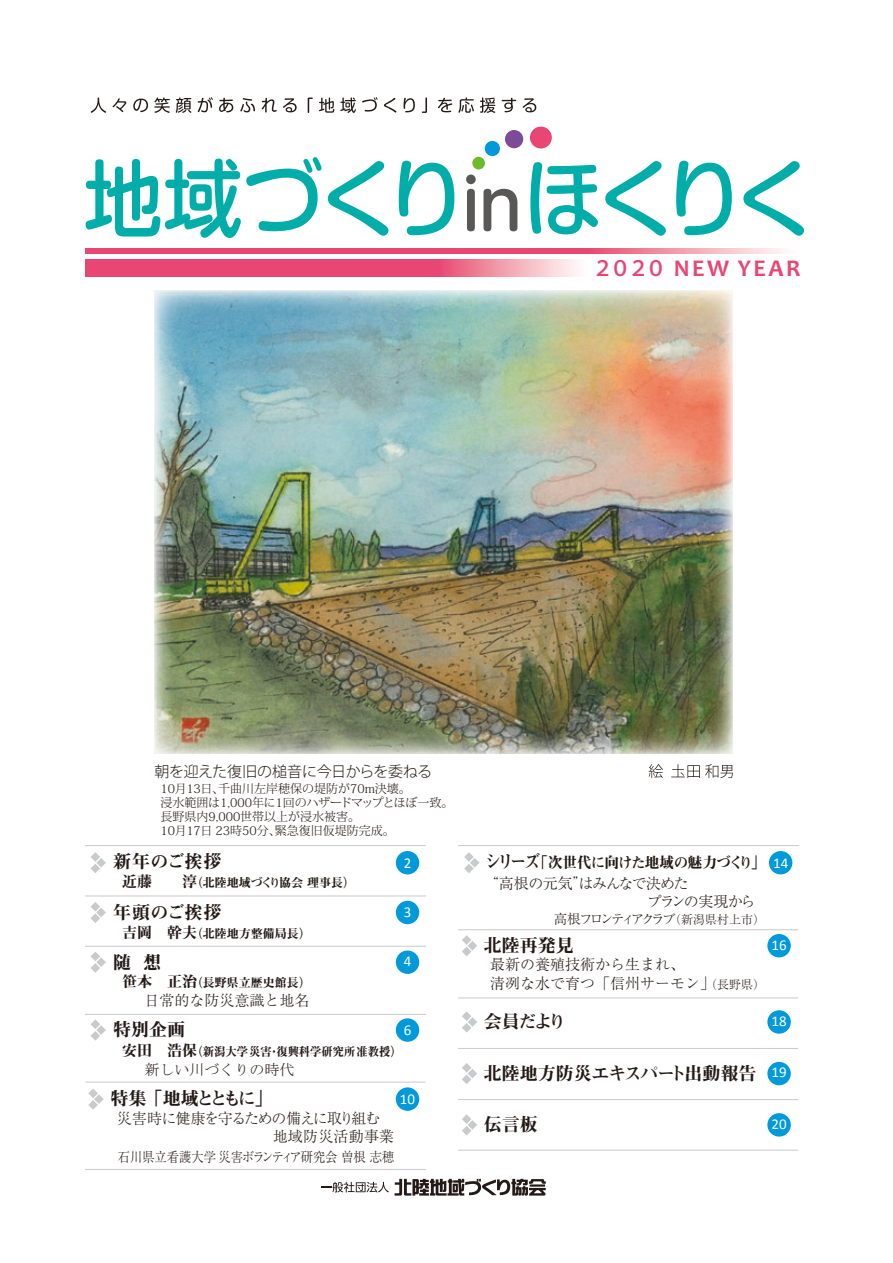
<style>
.page{position:relative;width:893px;height:1263px;background:#fff}
.page>*{position:absolute;margin:0;border:0;box-sizing:border-box;transform-origin:0 0}
.t1{font:700 24px "Candara";letter-spacing:.1em;color:#e84673}
.t2{font:18px "Midashi Min Pro MA31";color:#231916}
.t3{font:18px "Midashi Min Pro MA31";letter-spacing:-.155em;color:#231916}
.t4{font:300 15px/18.8px "Ryumin Pro";color:#231916}
.t5{font:300 15px/18px "Ryumin Pro";letter-spacing:-.05em;color:#231916}
.t6{font:300 15px/18px "Ryumin Pro";letter-spacing:-.07em;color:#231916}
.t7{font:15px "Midashi Min Pro MA31";letter-spacing:-.04em;color:#231916}
.t8{font:300 15px "Koz Go Pro";letter-spacing:-.02em;color:#231916}
.t9{font:15px "Calibri";color:#fff}
.t10{font:15px "MS Mincho";color:#231916}
.t11{font:300 13.5px "Ryumin Pro";letter-spacing:-.005em;color:#231916;scale:.91 1}
.t12{font:300 13.5px "Ryumin Pro";letter-spacing:-.205em;color:#231916}
.t13{font:300 12px/14.2px "Koz Min Pro";color:#231916}
.t14{font:12px "Midashi Min Pro MA31";color:#231916}
.s1{font-family:"Koz Go Pr 6 N";font-weight:500;font-size:21px}
.s2{font-size:15px}
.s3{font-size:18px}
.s4{font-size:12px}
.s5{font-family:"Calibri";font-size:15px;color:#fff}
</style>
<div class="page">
<svg style="left:91px;top:98px;width:15px;height:15px"></svg>
<svg style="left:113px;top:98px;width:13px;height:14px"></svg>
<svg style="left:133px;top:99px;width:15px;height:13px"></svg>
<svg style="left:154px;top:97px;width:16px;height:16px"></svg>
<svg style="left:176px;top:97px;width:15px;height:16px"></svg>
<svg style="left:198px;top:97px;width:15px;height:15px"></svg>
<svg style="left:219px;top:98px;width:14px;height:14px"></svg>
<svg style="left:240px;top:98px;width:15px;height:14px"></svg>
<svg style="left:262px;top:98px;width:15px;height:15px"></svg>
<svg style="left:283px;top:98px;width:14px;height:14px"></svg>
<svg style="left:308px;top:98px;width:5px;height:15px"></svg>
<svg style="left:319px;top:98px;width:15px;height:15px"></svg>
<svg style="left:340px;top:97px;width:16px;height:16px"></svg>
<svg style="left:362px;top:97px;width:16px;height:15px"></svg>
<svg style="left:384px;top:98px;width:12px;height:15px"></svg>
<svg style="left:404px;top:98px;width:11px;height:14px"></svg>
<svg style="left:422px;top:97px;width:5px;height:16px"></svg>
<svg style="left:438px;top:98px;width:14px;height:14px"></svg>
<svg style="left:458px;top:98px;width:16px;height:15px"></svg>
<svg style="left:480px;top:97px;width:15px;height:16px"></svg>
<svg style="left:502px;top:98px;width:14px;height:14px"></svg>
<svg style="left:523px;top:98px;width:13px;height:14px"></svg>
<svg style="left:85px;top:248px;width:699px;height:5px;background:#ea6084"></svg>
<svg style="left:85px;top:260px;width:492px;height:16px;background:#eb6084"></svg>
<svg style="left:86px;top:157px;width:235px;height:81px"></svg>
<svg style="left:328px;top:161px;width:60px;height:75px"></svg>
<svg style="left:399px;top:161px;width:55px;height:74px"></svg>
<svg style="left:466px;top:174px;width:10px;height:57px"></svg>
<svg style="left:483px;top:189px;width:34px;height:42px"></svg>
<svg style="left:530px;top:162px;width:68px;height:72px"></svg>
<svg style="left:605px;top:161px;width:61px;height:75px"></svg>
<svg style="left:676px;top:161px;width:56px;height:74px"></svg>
<svg style="left:743px;top:161px;width:61px;height:75px"></svg>
<div style="left:472px;top:157px;width:13px;height:12px;background:#6fba2c;border-radius:50%"></div>
<div style="left:485px;top:141px;width:15px;height:15px;background:#0099d9;border-radius:50%"></div>
<div style="left:505px;top:130px;width:18px;height:18px;background:#7d4999;border-radius:50%"></div>
<div style="left:530px;top:127px;width:22px;height:21px;background:#e84673;border-radius:50%"></div>
<svg style="left:91px;top:952px;width:15px;height:21px"></svg>
<div style="left:396px;top:1018px;width:23px;height:24px;background:#0099d9;border-radius:50%"></div>
<svg style="left:91px;top:852px;width:15px;height:21px"></svg>
<svg style="left:91px;top:902px;width:15px;height:21px"></svg>
<hr style="left:85px;top:1014px;width:340px;height:1px;background:#c9cacb">
<hr style="left:458px;top:845px;width:341px;height:1px;background:#c9cacb">
<hr style="left:85px;top:1169px;width:340px;height:1px;background:#c9cacb">
<hr style="left:86px;top:1082px;width:339px;height:1px;background:#c9cacb">
<hr style="left:458px;top:929px;width:340px;height:1px;background:#c9cacb">
<div style="left:396px;top:851px;width:23px;height:23px;background:#0099d9;border-radius:50%"></div>
<div style="left:396px;top:901px;width:23px;height:23px;background:#0099d9;border-radius:50%"></div>
<div style="left:396px;top:950px;width:23px;height:24px;background:#0099d9;border-radius:50%"></div>
<svg style="left:88px;top:1089px;width:16px;height:21px"></svg>
<svg style="left:91px;top:1019px;width:15px;height:21px"></svg>
<svg style="left:464px;top:852px;width:15px;height:21px"></svg>
<svg style="left:462px;top:935px;width:15px;height:21px"></svg>
<div style="left:396px;top:1087px;width:23px;height:24px;background:#0099d9;border-radius:50%"></div>
<div style="left:769px;top:851px;width:23px;height:23px;background:#0099d9;border-radius:50%"></div>
<hr style="left:458px;top:997px;width:340px;height:1px;background:#c9cacb">
<hr style="left:458px;top:1048px;width:340px;height:1px;background:#c9cacb">
<div style="left:767px;top:1113px;width:24px;height:23px;background:#0099d9;border-radius:50%"></div>
<svg style="left:462px;top:1011px;width:15px;height:21px"></svg>
<div style="left:767px;top:1010px;width:24px;height:24px;background:#0099d9;border-radius:50%"></div>
<hr style="left:458px;top:1099px;width:340px;height:1px;background:#c9cacb">
<hr style="left:458px;top:1150px;width:340px;height:1px;background:#c9cacb">
<svg style="left:462px;top:1063px;width:15px;height:21px"></svg>
<div style="left:767px;top:1062px;width:24px;height:23px;background:#0099d9;border-radius:50%"></div>
<svg style="left:462px;top:1114px;width:15px;height:21px"></svg>
<hr style="left:85px;top:946px;width:340px;height:1px;background:#c9cacb">
<hr style="left:85px;top:845px;width:340px;height:1px;background:#c9cacb">
<hr style="left:85px;top:895px;width:340px;height:1px;background:#c9cacb">
<svg style="left:395px;top:1179px;width:151px;height:16px"></svg>
<svg style="left:321px;top:1182px;width:68px;height:10px"></svg>
<div style="left:767px;top:934px;width:24px;height:23px;background:#0099d9;border-radius:50%"></div>
<svg style="left:649px;top:764px;width:14px;height:14px"></svg>
<svg style="left:671px;top:764px;width:62px;height:14px"></svg>
<img style="left:154px;top:291px;width:579px;height:463px">
<h1 class="t1" style="left:592px;top:253px;width:210px"><span class="s1">２０２０</span> NEW YEAR</h1>
<p class="t8" style="left:154px;top:762px;width:279px">朝を迎えた復旧の槌音に今日からを委ねる</p>
<p class="t13" style="left:160px;top:781px;width:294px">10月13日、千曲川左岸穂保の堤防が70m決壊。<br>浸水範囲は1,000年に1回のハザードマップとほぼ一致。長野県内9,000世帯以上が浸水被害。<br>10月17日 23時50分、緊急復旧仮堤防完成。</p>
<h2 class="t2" style="left:113px;top:848px;width:110px">新年のご挨拶</h2>
<p class="t14" style="left:122px;top:873px;width:235px"><span class="s2">近藤　　淳</span>（北陸地域づくり協会 理事長）</p>
<h2 class="t2" style="left:113px;top:898px;width:110px">年頭のご挨拶</h2>
<p class="t14" style="left:122px;top:924px;width:190px"><span class="s2">吉岡　幹夫</span>（北陸地方整備局長）</p>
<h2 class="t2" style="left:113px;top:948px;width:49px">随 想</h2>
<p class="t14" style="left:122px;top:973px;width:190px"><span class="s2">笹本　正治</span>（長野県立歴史館長）</p>
<p class="t4" style="left:144px;top:990px;width:166px">日常的な防災意識と地名</p>
<h2 class="t2" style="left:113px;top:1015px;width:73px">特別企画</h2>
<p class="t14" style="left:122px;top:1042px;width:282px"><span class="s2">安田　浩保</span>（新潟大学災害・復興科学研究所准教授）</p>
<p class="t10" style="left:144px;top:1061px;width:152px">新しい川づくりの時代</p>
<p class="t9" style="left:404px;top:853px;width:9px">2</p>
<p class="t9" style="left:404px;top:903px;width:9px">3</p>
<p class="t9" style="left:404px;top:952px;width:9px">4</p>
<p class="t9" style="left:404px;top:1021px;width:9px">6</p>
<h2 class="t3" style="left:110px;top:1084px;width:164px">特集 「地域とともに」</h2>
<p class="t9" style="left:400px;top:1089px;width:17px">10</p>
<p class="t5" style="left:273px;top:1108px;width:123px;text-indent:-156px">災害時に健康を守るための備えに取り組む地域防災活動事業</p>
<p class="t11" style="left:118px;top:1146px;width:305px">石川県立看護大学災害ボランティア研究会 曽根 志穂</p>
<p class="t7" style="left:485px;top:851px;width:283px"><span class="s3">シリーズ</span>「次世代に向けた地域の魅力づくり」</p>
<p class="t6" style="left:647px;top:873px;width:110px;text-indent:-163px">“高根の元気”はみんなで決めた<br>プランの実現から</p>
<p class="t12" style="left:554px;top:908px;width:213px">高根フロンティアクラブ<span class="s4">（新潟県村上市）</span></p>
<p class="t9" style="left:773px;top:853px;width:17px">14</p>
<h2 class="t2" style="left:484px;top:931px;width:91px">北陸再発見</h2>
<p class="t9" style="left:771px;top:935px;width:17px">16</p>
<p class="t4" style="left:490px;top:954px;width:276px">最新の養殖技術から生まれ、<br>清冽な水で育つ「信州サーモン」<span class="s4">（長野県）</span></p>
<h2 class="t2" style="left:484px;top:1007px;width:84px">会員だより</h2>
<p class="t9" style="left:771px;top:1011px;width:17px">18</p>
<h2 class="t2" style="left:484px;top:1059px;width:304px">北陸地方防災エキスパート出動報告 <span class="s5">19</span></h2>
<h2 class="t2" style="left:484px;top:1110px;width:55px">伝言板</h2>
<p class="t9" style="left:771px;top:1114px;width:17px">20</p>
</div>
